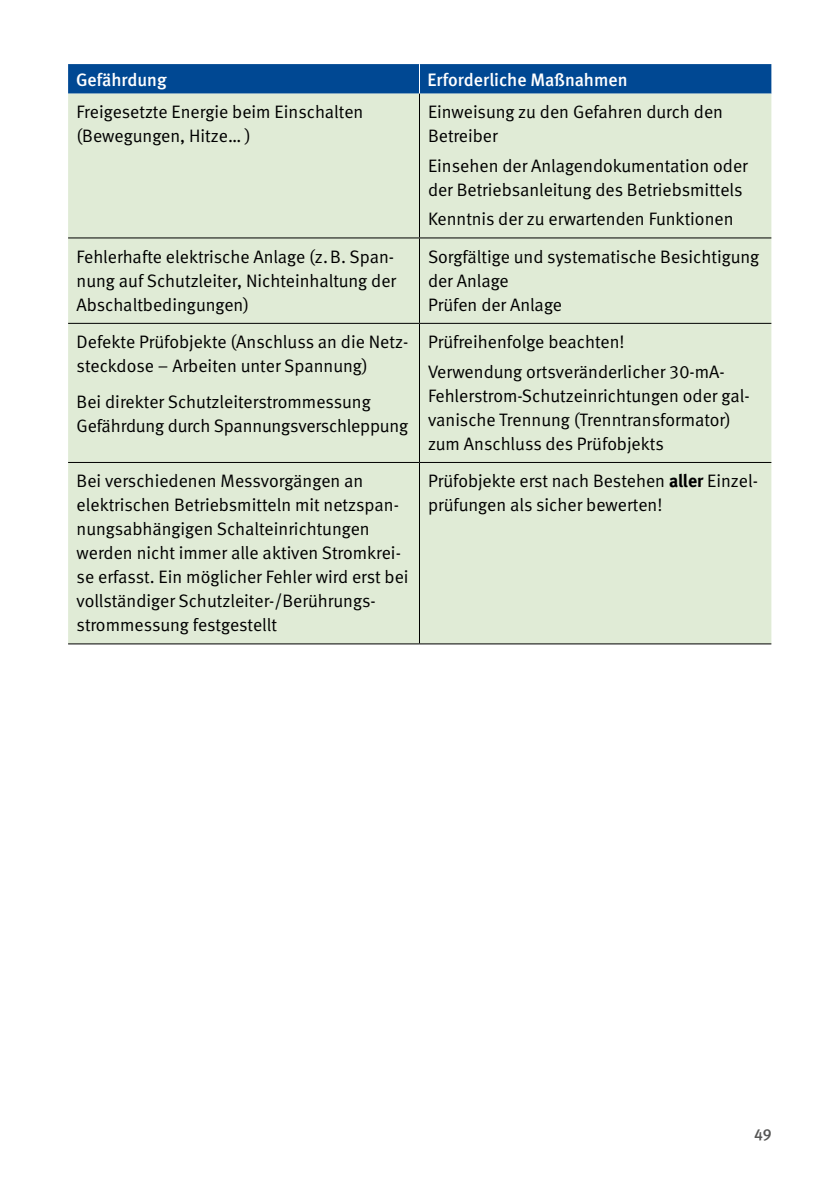
<style>
.page{position:relative;width:840px;height:1191px;background:#fff}
.page>*{position:absolute;margin:0;border:0;box-sizing:border-box;transform-origin:0 0}
.t1{font:18px/24px "DGUV Meta";color:#000}
.t2{font:500 18px "DGUV Meta";color:#fff}
.t3{font:500 16px "DGUV Meta";color:#565655}
.s1{font-weight:700}
</style>
<div class="page">
<div style="left:68px;top:64px;width:703px;height:30px;background:#004893"></div>
<div style="left:68px;top:94px;width:703px;height:549px;background:#e0ebd6"></div>
<hr style="left:419px;top:64px;width:1px;height:30px;background:#fff">
<hr style="left:419px;top:94px;width:1px;height:143px;background:#000">
<hr style="left:68px;top:237px;width:351px;height:1px;background:#000">
<hr style="left:419px;top:237px;width:352px;height:1px;background:#000">
<hr style="left:419px;top:238px;width:1px;height:85px;background:#000">
<hr style="left:68px;top:323px;width:351px;height:1px;background:#000">
<hr style="left:419px;top:323px;width:352px;height:1px;background:#000">
<hr style="left:419px;top:324px;width:1px;height:138px;background:#000">
<hr style="left:68px;top:462px;width:351px;height:1px;background:#000">
<hr style="left:419px;top:462px;width:352px;height:1px;background:#000">
<hr style="left:419px;top:463px;width:1px;height:180px;background:#000">
<hr style="left:68px;top:643px;width:351px;height:1px;background:#000">
<hr style="left:419px;top:643px;width:352px;height:1px;background:#000">
<p class="t2" style="left:76px;top:69px;width:92px">Gefährdung</p>
<p class="t2" style="left:427px;top:69px;width:201px">Erforderliche Maßnahmen</p>
<p class="t1" style="left:77px;top:100px;width:288px">Freigesetzte Energie beim Einschalten (Bewegungen, Hitze… )</p>
<p class="t1" style="left:428px;top:100px;width:296px">Einweisung zu den Gefahren durch den<br>Betreiber</p>
<p class="t1" style="left:428px;top:154px;width:321px">Einsehen der Anlagendokumentation oder der Betriebsanleitung des Betriebsmittels</p>
<p class="t1" style="left:428px;top:208px;width:307px">Kenntnis der zu erwartenden Funktionen</p>
<p class="t1" style="left:77px;top:245px;width:321px;text-align:justify">Fehlerhafte elektrische Anlage (z.B. Span&shy;nung auf Schutzleiter, Nichteinhaltung der Abschaltbedingungen)</p>
<p class="t1" style="left:428px;top:245px;width:332px">Sorgfältige und systematische Besichtigung der Anlage<br>Prüfen der Anlage</p>
<p class="t1" style="left:77px;top:330px;width:333px">Defekte Prüfobjekte (Anschluss an die Netz&shy;steckdose – Arbeiten unter Spannung)</p>
<p class="t1" style="left:77px;top:390px;width:333px">Bei direkter Schutzleiterstrommessung<br>Gefährdung durch Spannungsverschleppung</p>
<p class="t1" style="left:428px;top:328px;width:298px;line-height:29.6px">Prüfreihenfolge beachten!<br>Verwendung ortsveränderlicher 30-mA-</p>
<p class="t1" style="left:428px;top:384px;width:323px">Fehlerstrom-Schutzeinrichtungen oder gal&shy;vanische Trennung (Trenntransformator) zum Anschluss des Prüfobjekts</p>
<p class="t1" style="left:77px;top:469px;width:333px">Bei verschiedenen Messvorgängen an elektrischen Betriebsmitteln mit netzspan&shy;nungsabhängigen Schalteinrichtungen werden nicht immer alle aktiven Stromkrei&shy;se erfasst. Ein möglicher Fehler wird erst bei vollständiger Schutzleiter-/Berührungs&shy;strommessung festgestellt</p>
<p class="t1" style="left:428px;top:469px;width:331px">Prüfobjekte erst nach Bestehen <span class="s1">aller</span> Einzel&shy;prüfungen als sicher bewerten!</p>
<p class="t3" style="left:753px;top:1124px;width:19px">49</p>
</div>
